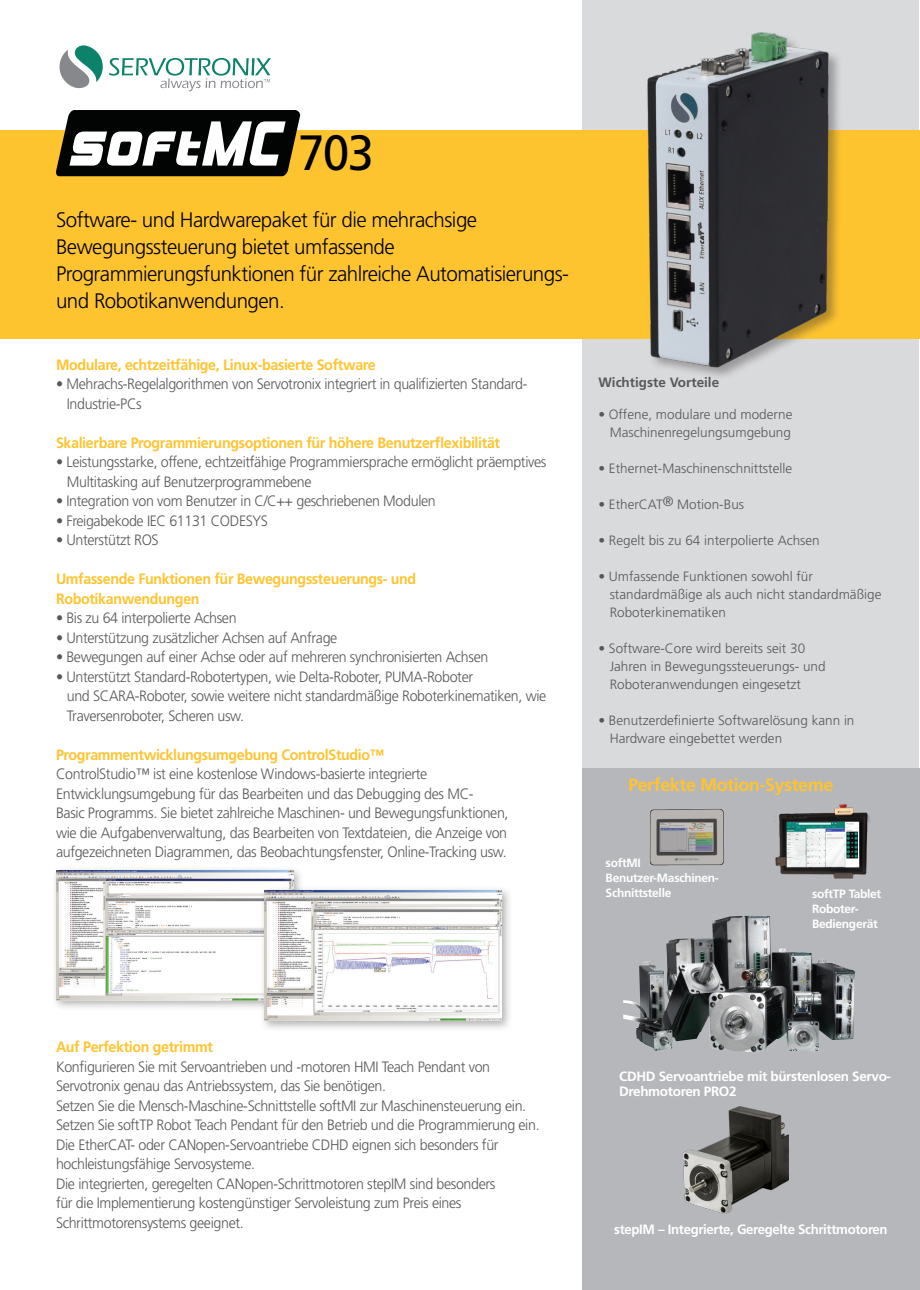
<style>
.page{position:relative;width:920px;height:1290px;background:#fff}
.page>*{position:absolute;margin:0;border:0;box-sizing:border-box;transform-origin:0 0}
.t1{font:49.5px "Frutiger LT Std";color:#000;scale:.95 1}
.t2{font:300 21px/27px "Frutiger LT Std";letter-spacing:-.025em;color:#000}
.t3{font:700 18px "Frutiger LT Std";letter-spacing:-.025em;color:#fec430}
.t4{font:300 15px/19.5px "Frutiger LT Std";letter-spacing:-.025em;color:#57585a;scale:.95 1}
.t5{font:700 15px/19.5px "Frutiger LT Std";letter-spacing:-.025em;color:#fec430;scale:.95 1}
.t6{font:300 13.5px "Frutiger LT Std";color:#57585a}
.t7{font:700 13.5px "Frutiger LT Std";letter-spacing:-.025em;color:#fff}
.t8{font:700 13.5px "Frutiger LT Std";color:#57585a}
.t9{font:700 12px "Frutiger LT Std";letter-spacing:-.025em;color:#fff}
</style>
<div class="page">
<div style="left:582px;top:0;width:337px;height:992px;background:#d9dadc"></div>
<svg style="left:59px;top:45px;width:44px;height:43px"></svg>
<svg style="left:109px;top:58px;width:162px;height:33px"></svg>
<div style="left:1px;top:130px;width:919px;height:209px;background:#fec430"></div>
<svg style="left:56px;top:110px;width:245px;height:66px;background:#5f5e58"></svg>
<div style="left:582px;top:768px;width:338px;height:522px;background:#b6b7bb"></div>
<div style="left:51px;top:865px;width:254px;height:146px;background:#231f20;opacity:.35"></div>
<img style="left:56px;top:870px;width:237px;height:130px">
<div style="left:259px;top:885px;width:254px;height:147px;background:#231f20;opacity:.35"></div>
<img style="left:264px;top:890px;width:238px;height:131px">
<img style="left:623px;top:916px;width:136px;height:136px">
<img style="left:683px;top:1106px;width:106px;height:107px">
<img style="left:650px;top:809px;width:74px;height:57px">
<img style="left:775px;top:804px;width:95px;height:75px">
<img style="left:647px;top:31px;width:192px;height:346px">
<p class="t1" style="left:298px;top:123px;width:81px">703</p>
<p class="t2" style="left:56px;top:207px;width:423px">Software- und Hardwarepaket r̈f u die mehrachsige<br>Bewegungssteuerung bietet umfassende</p>
<p class="t2" style="left:56px;top:288px;width:230px">und Robotikanwendungen.</p>
<p class="t2" style="left:56px;top:261px;width:515px">Programmierungsfunktionen r̈f u zahlreiche Automatisierungs-</p>
<p class="t5" style="left:56px;top:355px;width:338px">Modulare, echtzeitfähige, Linux-basierte Software</p>
<p class="t4" style="left:56px;top:374px;width:498px">• Mehrachs-Regelalgorithmen von Servotronix integriert in qualifizierten Standard-</p>
<p class="t4" style="left:67px;top:394px;width:80px">Industrie-PCs</p>
<p class="t5" style="left:56px;top:433px;width:469px">Skalierbare Programmierungsoptionen r̈f u höhere Benutzerflexibilität</p>
<p class="t4" style="left:56px;top:452px;width:518px">• Leistungsstarke, offene, echtzeitfähige Programmiersprache ermöglicht präemptives</p>
<p class="t4" style="left:67px;top:472px;width:259px">Multitasking auf Benutzerprogrammebene</p>
<p class="t4" style="left:56px;top:491px;width:401px">• Integration von vom Benutzer in C C/ ++ geschriebenen Modulen</p>
<p class="t4" style="left:56px;top:511px;width:225px">• Freigabekode IEC 61131 CODESYS</p>
<p class="t4" style="left:108px;top:530px;width:55px">̈tzt ROS</p>
<p class="t4" style="left:56px;top:530px;width:65px">• Unterstu</p>
<p class="t5" style="left:56px;top:569px;width:381px">Umfassende Funktionen r̈f u Bewegungssteuerungs- und<br>Robotikanwendungen</p>
<p class="t4" style="left:56px;top:608px;width:192px">• Bis zu 64 interpolierte Achsen</p>
<p class="t4" style="left:108px;top:628px;width:243px">̈tzung zusätzlicher Achsen auf Anfrage</p>
<p class="t4" style="left:56px;top:628px;width:65px">• Unterstu</p>
<p class="t4" style="left:56px;top:647px;width:457px">• Bewegungen auf einer Achse oder auf mehreren synchronisierten Achsen</p>
<p class="t4" style="left:108px;top:667px;width:386px">̈tzt Standard-Robotertypen, wie Delta-Roboter, PUMA-Roboter</p>
<p class="t4" style="left:56px;top:667px;width:65px">• Unterstu</p>
<p class="t4" style="left:67px;top:686px;width:506px">und SCARA-Roboter, sowie weitere nicht standardmäßige Roboterkinematiken, wie</p>
<p class="t4" style="left:67px;top:706px;width:188px">Traversenroboter, Scheren usw.</p>
<p class="t5" style="left:56px;top:745px;width:347px">Programmentwicklungsumgebung ControlStudioTM</p>
<p class="t4" style="left:56px;top:764px;width:392px">ControlStudio™ ist eine kostenlose Windows-basierte integrierte</p>
<p class="t4" style="left:56px;top:803px;width:478px">Basic Programms. Sie bietet zahlreiche Maschinen- und Bewegungsfunktionen,</p>
<p class="t4" style="left:56px;top:784px;width:441px">Entwicklungsumgebung r̈f u das Bearbeiten und das Debugging des MC-</p>
<p class="t4" style="left:56px;top:823px;width:476px">wie die Aufgabenverwaltung, das Bearbeiten von Textdateien, die Anzeige von aufgezeichneten Diagrammen, das Beobachtungsfenster, Online-Tracking usw.</p>
<p class="t8" style="left:598px;top:375px;width:122px">Wichtigste Vorteile</p>
<p class="t6" style="left:598px;top:406px;width:196px">• Offene, modulare und moderne</p>
<p class="t6" style="left:610px;top:424px;width:183px">Maschinenregelungsumgebung</p>
<p class="t6" style="left:598px;top:460px;width:195px">• Ethernet-Maschinenschnittstelle</p>
<p class="t6" style="left:677px;top:496px;width:68px">Motion-Bus</p>
<p class="t6" style="left:663px;top:493px;width:12px">®</p>
<p class="t6" style="left:598px;top:496px;width:66px">• EtherCAT</p>
<p class="t6" style="left:598px;top:532px;width:223px">• Regelt bis zu 64 interpolierte Achsen</p>
<p class="t6" style="left:598px;top:568px;width:216px">• Umfassende Funktionen sowohl für</p>
<p class="t6" style="left:610px;top:586px;width:273px">standardmäßige als auch nicht standardmäßige</p>
<p class="t6" style="left:610px;top:604px;width:118px">Roboterkinematiken</p>
<p class="t6" style="left:598px;top:640px;width:208px">• Software-Core wird bereits seit 30</p>
<p class="t6" style="left:610px;top:658px;width:217px">Jahren in Bewegungssteuerungs- und</p>
<p class="t6" style="left:610px;top:676px;width:193px">Roboteranwendungen eingesetzt</p>
<p class="t6" style="left:598px;top:712px;width:258px">• Benutzerdefinierte Softwarelösung kann in</p>
<p class="t6" style="left:610px;top:730px;width:174px">Hardware eingebettet werden</p>
<p class="t3" style="left:628px;top:774px;width:207px">Perfekte Motion-Systeme</p>
<p class="t9" style="left:606px;top:855px;width:37px">softMI</p>
<p class="t9" style="left:606px;top:870px;width:115px">Benutzer-Maschinen-</p>
<p class="t9" style="left:606px;top:885px;width:67px">Schnittstelle</p>
<p class="t9" style="left:812px;top:886px;width:71px">softTP Tablet</p>
<p class="t9" style="left:812px;top:901px;width:48px">Roboter-</p>
<p class="t9" style="left:812px;top:916px;width:67px">Bediengerät</p>
<p class="t5" style="left:56px;top:1037px;width:167px">Auf Perfektion getrimmt</p>
<p class="t4" style="left:56px;top:1057px;width:459px">Konfigurieren Sie mit Servoantrieben und -motoren HMI Teach Pendant von<br>Servotronix genau das Antriebssystem, das Sie benötigen.</p>
<p class="t4" style="left:56px;top:1096px;width:496px">Setzen Sie die Mensch-Maschine-Schnittstelle softMI zur Maschinensteuerung ein.</p>
<p class="t4" style="left:56px;top:1115px;width:511px">Setzen Sie softTP Robot Teach Pendant für den Betrieb und die Programmierung ein.</p>
<p class="t4" style="left:56px;top:1135px;width:467px">Die EtherCAT- oder CANopen-Servoantriebe CDHD eignen sich besonders für hochleistungsfähige Servosysteme.</p>
<p class="t4" style="left:56px;top:1174px;width:464px">Die integrierten, geregelten CANopen-Schrittmotoren stepIM sind besonders für die Implementierung kostengünstiger Servoleistung zum Preis eines<br>Schrittmotorensystems geeignet.</p>
<p class="t7" style="left:619px;top:1068px;width:273px">CDHD Servoantriebe mit bürstenlosen Servo-</p>
<p class="t7" style="left:619px;top:1083px;width:119px">Drehmotoren PRO2</p>
<p class="t7" style="left:614px;top:1221px;width:275px">stepIM – Integrierte, Geregelte Schrittmotoren</p>
</div>
